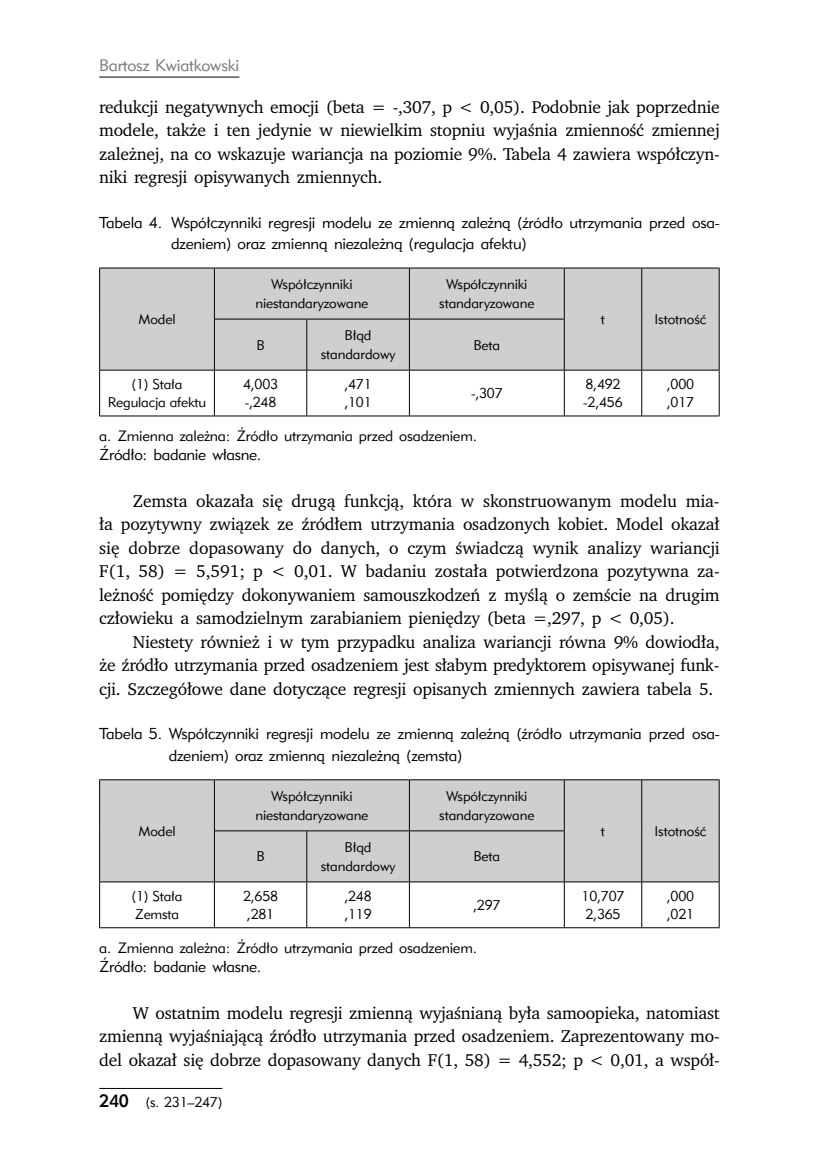
<style>
.page{position:relative;width:819px;height:1166px;background:#fff}
.page>*{position:absolute;margin:0;border:0;box-sizing:border-box;transform-origin:0 0}
.t1{font:17.5px/23.4px "Charter ITCPL";letter-spacing:-.015em;color:#000;text-align:justify}
.t2{font:16.62px "Geometric 415 Lt EU";letter-spacing:-.015em;color:#787878}
.t3{font:15.75px/21.2px "Geometric 415 Lt EU";letter-spacing:-.015em;color:#000}
.t4{font:14.88px "Geometric 415 Lt EU";letter-spacing:-.015em;color:#000}
.t5{font:14px/18.6px "Geometric 415 Lt EU";letter-spacing:-.01em;color:#000}
.s1{font-family:"Geometric 415 Md EU";font-size:17.5px}
</style>
<div class="page">
<hr style="left:99px;top:77px;width:140px;height:1px;background:#000">
<hr style="left:99px;top:1088px;width:123px;height:1px;background:#000">
<div style="left:100px;top:269px;width:618px;height:101px;background:#cfcfcf"></div>
<hr style="left:214px;top:319px;width:93px;height:1px;background:#000">
<hr style="left:307px;top:319px;width:102px;height:1px;background:#000">
<hr style="left:409px;top:319px;width:155px;height:1px;background:#000">
<hr style="left:214px;top:268px;width:1px;height:51px;background:#000">
<hr style="left:214px;top:319px;width:1px;height:51px;background:#000">
<hr style="left:564px;top:268px;width:1px;height:51px;background:#000">
<hr style="left:564px;top:319px;width:1px;height:51px;background:#000">
<hr style="left:641px;top:268px;width:1px;height:51px;background:#000">
<hr style="left:641px;top:319px;width:1px;height:51px;background:#000">
<hr style="left:99px;top:370px;width:1px;height:46px;background:#000">
<hr style="left:718px;top:370px;width:1px;height:46px;background:#000">
<hr style="left:99px;top:416px;width:115px;height:1px;background:#000">
<hr style="left:214px;top:416px;width:93px;height:1px;background:#000">
<hr style="left:307px;top:416px;width:102px;height:1px;background:#000">
<hr style="left:409px;top:416px;width:155px;height:1px;background:#000">
<hr style="left:564px;top:416px;width:77px;height:1px;background:#000">
<hr style="left:641px;top:416px;width:78px;height:1px;background:#000">
<hr style="left:99px;top:268px;width:115px;height:1px;background:#000">
<hr style="left:99px;top:268px;width:1px;height:51px;background:#000">
<hr style="left:214px;top:268px;width:93px;height:1px;background:#000">
<hr style="left:307px;top:268px;width:102px;height:1px;background:#000">
<hr style="left:409px;top:268px;width:155px;height:1px;background:#000">
<hr style="left:564px;top:268px;width:77px;height:1px;background:#000">
<hr style="left:641px;top:268px;width:78px;height:1px;background:#000">
<hr style="left:718px;top:268px;width:1px;height:51px;background:#000">
<hr style="left:99px;top:319px;width:1px;height:51px;background:#000">
<hr style="left:718px;top:319px;width:1px;height:51px;background:#000">
<hr style="left:99px;top:370px;width:115px;height:1px;background:#000">
<hr style="left:214px;top:370px;width:93px;height:1px;background:#000">
<hr style="left:307px;top:370px;width:102px;height:1px;background:#000">
<hr style="left:409px;top:370px;width:155px;height:1px;background:#000">
<hr style="left:564px;top:370px;width:77px;height:1px;background:#000">
<hr style="left:641px;top:370px;width:78px;height:1px;background:#000">
<hr style="left:409px;top:268px;width:1px;height:51px;background:#000">
<hr style="left:306px;top:319px;width:1px;height:51px;background:#000">
<hr style="left:409px;top:319px;width:1px;height:51px;background:#000">
<hr style="left:214px;top:370px;width:1px;height:46px;background:#000">
<hr style="left:306px;top:370px;width:1px;height:46px;background:#000">
<hr style="left:409px;top:370px;width:1px;height:46px;background:#000">
<hr style="left:564px;top:370px;width:1px;height:46px;background:#000">
<hr style="left:641px;top:370px;width:1px;height:46px;background:#000">
<div style="left:100px;top:780px;width:618px;height:101px;background:#cfcfcf"></div>
<hr style="left:214px;top:830px;width:93px;height:1px;background:#000">
<hr style="left:307px;top:830px;width:102px;height:1px;background:#000">
<hr style="left:409px;top:830px;width:155px;height:1px;background:#000">
<hr style="left:214px;top:780px;width:1px;height:50px;background:#000">
<hr style="left:214px;top:831px;width:1px;height:50px;background:#000">
<hr style="left:564px;top:780px;width:1px;height:50px;background:#000">
<hr style="left:564px;top:831px;width:1px;height:50px;background:#000">
<hr style="left:641px;top:780px;width:1px;height:51px;background:#000">
<hr style="left:641px;top:831px;width:1px;height:50px;background:#000">
<hr style="left:99px;top:882px;width:1px;height:45px;background:#000">
<hr style="left:718px;top:882px;width:1px;height:45px;background:#000">
<hr style="left:99px;top:927px;width:115px;height:1px;background:#000">
<hr style="left:214px;top:927px;width:93px;height:1px;background:#000">
<hr style="left:307px;top:927px;width:102px;height:1px;background:#000">
<hr style="left:409px;top:927px;width:155px;height:1px;background:#000">
<hr style="left:564px;top:927px;width:77px;height:1px;background:#000">
<hr style="left:641px;top:927px;width:78px;height:1px;background:#000">
<hr style="left:99px;top:779px;width:115px;height:1px;background:#000">
<hr style="left:99px;top:780px;width:1px;height:51px;background:#000">
<hr style="left:214px;top:779px;width:93px;height:1px;background:#000">
<hr style="left:307px;top:779px;width:102px;height:1px;background:#000">
<hr style="left:409px;top:779px;width:155px;height:1px;background:#000">
<hr style="left:564px;top:779px;width:77px;height:1px;background:#000">
<hr style="left:641px;top:779px;width:78px;height:1px;background:#000">
<hr style="left:718px;top:780px;width:1px;height:51px;background:#000">
<hr style="left:99px;top:831px;width:1px;height:50px;background:#000">
<hr style="left:718px;top:831px;width:1px;height:50px;background:#000">
<hr style="left:99px;top:881px;width:115px;height:1px;background:#000">
<hr style="left:214px;top:881px;width:93px;height:1px;background:#000">
<hr style="left:307px;top:881px;width:102px;height:1px;background:#000">
<hr style="left:409px;top:881px;width:155px;height:1px;background:#000">
<hr style="left:564px;top:881px;width:77px;height:1px;background:#000">
<hr style="left:641px;top:881px;width:78px;height:1px;background:#000">
<hr style="left:409px;top:780px;width:1px;height:50px;background:#000">
<hr style="left:306px;top:831px;width:1px;height:50px;background:#000">
<hr style="left:409px;top:831px;width:1px;height:50px;background:#000">
<hr style="left:214px;top:882px;width:1px;height:45px;background:#000">
<hr style="left:306px;top:882px;width:1px;height:45px;background:#000">
<hr style="left:409px;top:882px;width:1px;height:45px;background:#000">
<hr style="left:564px;top:882px;width:1px;height:45px;background:#000">
<hr style="left:641px;top:882px;width:1px;height:45px;background:#000">
<p class="t2" style="left:99px;top:55px;width:141px">Bartosz Kwiatkowski</p>
<p class="t1" style="left:99px;top:94px;width:622px">redukcji negatywnych emocji (beta = -,307, p &lt; 0,05). Podobnie jak poprzednie modele, także i ten jedynie w niewielkim stopniu wyjaśnia zmienność zmiennej zależnej, na co wskazuje wariancja na poziomie 9%. Tabela 4 zawiera współczyn&shy;niki regresji opisywanych zmiennych.</p>
<p class="t3" style="left:171px;top:212px;width:550px;text-indent:-72px">Tabela 4. Współczynniki regresji modelu ze zmienną zależną (źródło utrzymania przed osa&shy;dzeniem) oraz zmienną niezależną (regulacja afektu)</p>
<p class="t5" style="left:138px;top:310px;width:39px">Model</p>
<p class="t5" style="left:255px;top:275px;width:114px;text-align:center">Współczynniki niestandaryzowane</p>
<p class="t5" style="left:439px;top:275px;width:97px;text-align:center">Współczynniki standaryzowane</p>
<p class="t5" style="left:256px;top:336px;width:10px">B</p>
<p class="t5" style="left:321px;top:326px;width:76px;text-align:center">Błąd standardowy</p>
<p class="t5" style="left:473px;top:336px;width:28px">Beta</p>
<p class="t5" style="left:601px;top:310px;width:6px">t</p>
<p class="t5" style="left:654px;top:310px;width:53px">Istotność</p>
<p class="t5" style="left:108px;top:375px;width:100px;text-align:center">(1) Stała<br>Regulacja afektu</p>
<p class="t5" style="left:243px;top:375px;width:37px">4,003 -,248</p>
<p class="t5" style="left:344px;top:375px;width:29px">,471 ,101</p>
<p class="t5" style="left:471px;top:384px;width:33px">-,307</p>
<p class="t5" style="left:583px;top:375px;width:41px">8,492 -2,456</p>
<p class="t5" style="left:666px;top:375px;width:29px">,000 ,017</p>
<p class="t4" style="left:99px;top:427px;width:379px">a. Zmienna zależna: Źródło utrzymania przed osadzeniem.</p>
<p class="t3" style="left:99px;top:444px;width:163px">Źródło: badanie własne.</p>
<p class="t1" style="left:99px;top:489px;width:622px;text-indent:34px">Zemsta okazała się drugą funkcją, która w skonstruowanym modelu mia&shy;ła pozytywny związek ze źródłem utrzymania osadzonych kobiet. Model okazał się dobrze dopasowany do danych, o czym świadczą wynik analizy wariancji F(1, 58) = 5,591; p &lt; 0,01. W badaniu została potwierdzona pozytywna za&shy;leżność pomiędzy dokonywaniem samouszkodzeń z myślą o zemście na drugim człowieku a samodzielnym zarabianiem pieniędzy (beta =,297, p &lt; 0,05).</p>
<p class="t1" style="left:99px;top:630px;width:622px;text-indent:34px">Niestety również i w tym przypadku analiza wariancji równa 9% dowiodła, że źródło utrzymania przed osadzeniem jest słabym predyktorem opisywanej funk&shy;cji. Szczegółowe dane dotyczące regresji opisanych zmiennych zawiera tabela 5.</p>
<p class="t3" style="left:169px;top:723px;width:552px;text-indent:-69px">Tabela 5. Współczynniki regresji modelu ze zmienną zależną (źródło utrzymania przed osa&shy;dzeniem) oraz zmienną niezależną (zemsta)</p>
<p class="t5" style="left:138px;top:822px;width:39px">Model</p>
<p class="t5" style="left:255px;top:787px;width:114px;text-align:center">Współczynniki niestandaryzowane</p>
<p class="t5" style="left:439px;top:787px;width:97px;text-align:center">Współczynniki standaryzowane</p>
<p class="t5" style="left:256px;top:847px;width:10px">B</p>
<p class="t5" style="left:321px;top:838px;width:76px;text-align:center">Błąd standardowy</p>
<p class="t5" style="left:473px;top:847px;width:28px">Beta</p>
<p class="t5" style="left:601px;top:822px;width:6px">t</p>
<p class="t5" style="left:654px;top:822px;width:53px">Istotność</p>
<p class="t5" style="left:132px;top:886px;width:52px">(1) Stała<br>Zemsta</p>
<p class="t5" style="left:243px;top:886px;width:37px">2,658 ,281</p>
<p class="t5" style="left:344px;top:886px;width:29px">,248 ,119</p>
<p class="t5" style="left:473px;top:896px;width:29px">,297</p>
<p class="t5" style="left:581px;top:886px;width:44px">10,707<br>2,365</p>
<p class="t5" style="left:666px;top:886px;width:29px">,000 ,021</p>
<p class="t4" style="left:99px;top:938px;width:379px">a. Zmienna zależna: Źródło utrzymania przed osadzeniem.</p>
<p class="t3" style="left:99px;top:956px;width:163px">Źródło: badanie własne.</p>
<p class="t1" style="left:99px;top:1000px;width:622px;text-indent:34px">W ostatnim modelu regresji zmienną wyjaśnianą była samoopieka, natomiast zmienną wyjaśniającą źródło utrzymania przed osadzeniem. Zaprezentowany mo&shy;del okazał się dobrze dopasowany danych F(1, 58) = 4,552; p &lt; 0,01, a współ-</p>
<p class="t5" style="left:99px;top:1093px;width:124px"><span class="s1">240</span> (s. 231–247)</p>
</div>
